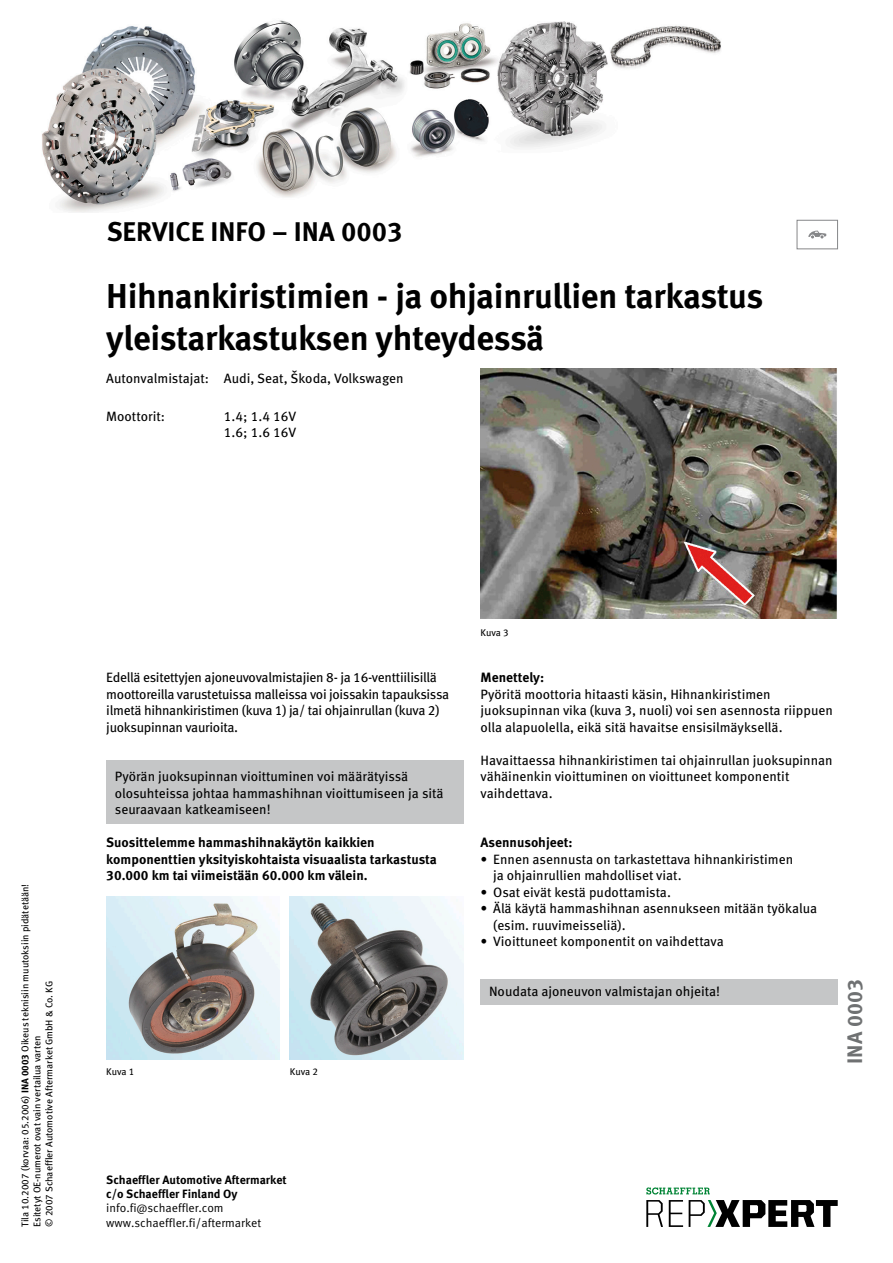
<style>
.page{position:relative;width:893px;height:1263px;background:#fff}
.page>*{position:absolute;margin:0;border:0;box-sizing:border-box;transform-origin:0 0}
.t1{font:700 34.5px/41.4px "Meta Pro";letter-spacing:-.015em;color:#000}
.t2{font:700 27px "Meta Pro";color:#000}
.t3{font:700 21px "Meta Pro";color:#6f7172}
.t4{font:13.5px/16.5px "Meta Pro";letter-spacing:-.005em;color:#000}
.t5{font:13.5px/16.5px "Meta Pro";letter-spacing:-.025em;color:#000}
.t6{font:700 13.5px/16.5px "Meta Pro";color:#000}
.t7{font:700 12px/14.4px "Meta Pro";color:#000}
.t8{font:12px/14.4px "Meta Pro Norm";color:#000}
.t9{font:9.75px/12px "Meta Pro";color:#000}
.s1{font-weight:700}
</style>
<div class="page">
<div style="left:106px;top:760px;width:357px;height:64px;background:#c5c6c7"></div>
<div style="left:480px;top:980px;width:358px;height:25px;background:#c5c6c7"></div>
<div style="left:797px;top:220px;width:41px;height:29px;border:1px solid #868789"></div>
<svg style="left:808px;top:231px;width:18px;height:7px"></svg>
<img style="left:42px;top:20px;width:679px;height:193px">
<svg style="left:646px;top:1200px;width:17px;height:27px"></svg>
<svg style="left:669px;top:1200px;width:14px;height:27px"></svg>
<svg style="left:689px;top:1200px;width:149px;height:27px"></svg>
<svg style="left:646px;top:1187px;width:64px;height:7px"></svg>
<img style="left:106px;top:896px;width:173px;height:164px">
<img style="left:290px;top:896px;width:173px;height:164px">
<img style="left:480px;top:369px;width:357px;height:250px">
<h2 class="t2" style="left:107px;top:210px;width:297px">SERVICE INFO – INA 0003</h2>
<h1 class="t1" style="left:106px;top:273px;width:659px">Hihnankiristimien - ja ohjainrullien tarkastus yleistarkastuksen yhteydessä</h1>
<p class="t4" style="left:106px;top:369px;width:299px">Autonvalmistajat: Audi, Seat, Škoda, Volkswagen</p>
<p class="t4" style="left:106px;top:407px;width:60px">Moottorit:</p>
<p class="t4" style="left:224px;top:407px;width:74px">1.4; 1.4 16V<br>1.6; 1.6 16V</p>
<p class="t9" style="left:19px;top:1227px;width:345px;rotate:-90deg">Tila 10.2007 (korvaa: 05.2006) <span class="s1">INA 0003</span> Oikeus teknisiin muutoksiin pidätetään!<br>Esitetyt OE-numerot ovat vain vertailua varten<br>© 2007 Schaeffler Automotive Aftermarket GmbH &amp; Co. KG</p>
<p class="t5" style="left:106px;top:668px;width:344px">Edellä esitettyjen ajoneuvovalmistajien 8- ja 16-venttiilisillä moottoreilla varustetuissa malleissa voi joissakin tapauksissa ilmetä hihnankiristimen (kuva 1) ja/ tai ohjainrullan (kuva 2) juoksupinnan vaurioita.</p>
<p class="t4" style="left:115px;top:767px;width:330px">Pyörän juoksupinnan vioittuminen voi määrätyissä olosuhteissa johtaa hammashihnan vioittumiseen ja sitä seuraavaan katkeamiseen!</p>
<p class="t9" style="left:480px;top:626px;width:30px">Kuva 3</p>
<p class="t6" style="left:480px;top:668px;width:65px">Menettely:</p>
<p class="t4" style="left:480px;top:685px;width:354px">Pyöritä moottoria hitaasti käsin, Hihnankiristimen juoksupinnan vika (kuva 3, nuoli) voi sen asennosta riippuen olla alapuolella, eikä sitä havaitse ensisilmäyksellä.</p>
<p class="t4" style="left:480px;top:751px;width:354px">Havaittaessa hihnankiristimen tai ohjainrullan juoksupinnan vähäinenkin vioittuminen on vioittuneet komponentit vaihdettava.</p>
<p class="t6" style="left:106px;top:833px;width:332px">Suosittelemme hammashihnakäytön kaikkien komponenttien yksityiskohtaista visuaalista tarkastusta<br>30.000 km tai viimeistään 60.000 km välein.</p>
<p class="t6" style="left:480px;top:833px;width:93px">Asennusohjeet:</p>
<p class="t4" style="left:493px;top:850px;width:301px;text-indent:-13px">• Ennen asennusta on tarkastettava hihnankiristimen ja ohjainrullien mahdolliset viat.</p>
<p class="t4" style="left:480px;top:883px;width:192px">• Osat eivät kestä pudottamista.</p>
<p class="t4" style="left:493px;top:899px;width:325px;text-indent:-13px">• Älä käytä hammashihnan asennukseen mitään työkalua (esim. ruuvimeisseliä).</p>
<p class="t4" style="left:480px;top:932px;width:245px">• Vioittuneet komponentit on vaihdettava</p>
<p class="t9" style="left:106px;top:1065px;width:30px">Kuva 1</p>
<p class="t9" style="left:290px;top:1065px;width:30px">Kuva 2</p>
<p class="t4" style="left:489px;top:982px;width:233px">Noudata ajoneuvon valmistajan ohjeita!</p>
<h3 class="t3" style="left:838px;top:1064px;width:86px;rotate:-90deg">INA 0003</h3>
<p class="t7" style="left:106px;top:1171px;width:182px">Schaeffler Automotive Aftermarket c/o Schaeffler Finland Oy</p>
<p class="t8" style="left:106px;top:1200px;width:156px">info.fi@schaeffler.com www.schaeffler.fi/aftermarket</p>
</div>
